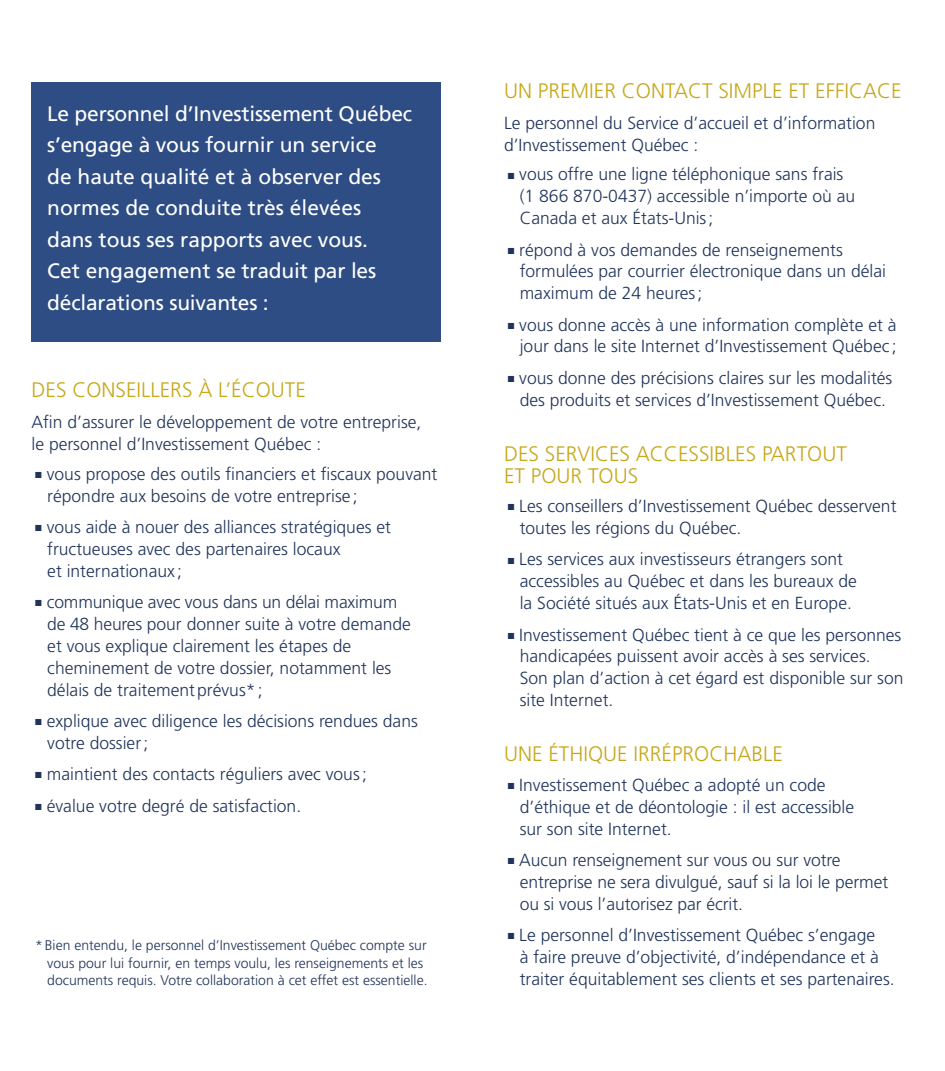
<style>
.page{position:relative;width:945px;height:1071px;background:#fff}
.page>*{position:absolute;margin:0;border:0;box-sizing:border-box;transform-origin:0 0}
.t1{font:21px/31.5px "Frutiger";color:#fff}
.titre{font:300 21px/21.9px "Frutiger";color:#c6a719}
.bullet{font:300 17.5px/21.9px "Frutiger";color:#20345a}
.t2{font:300 14px/17.5px "Frutiger";color:#20345a}
</style>
<div class="page">
<div style="left:32px;top:82px;width:409px;height:260px;background:#2e4d84"></div>
<p class="t1" style="left:47px;top:98px;width:366px">Le personnel d’Investissement Québec s’engage à vous fournir un service<br>de haute qualité et à observer des normes de conduite très élevées<br>dans tous ses rapports avec vous.<br>Cet engagement se traduit par les déclarations suivantes :</p>
<p class="titre" style="left:32px;top:379px;width:276px">DES CONSEILLERS À L’ÉCOUTE</p>
<p class="bullet" style="left:32px;top:411px;width:391px">Afin d’assurer le développement de votre entreprise, le personnel d’Investissement Québec :</p>
<p class="bullet" style="left:47px;top:463px;width:392px;text-indent:-12px">■ vous propose des outils financiers et fiscaux pouvant répondre aux besoins de votre entreprise ;</p>
<p class="bullet" style="left:47px;top:516px;width:345px;text-indent:-12px">■ vous aide à nouer des alliances stratégiques et fructueuses avec des partenaires locaux<br>et internationaux ;</p>
<p class="bullet" style="left:47px;top:591px;width:365px;text-indent:-12px">■ communique avec vous dans un délai maximum de 48 heures pour donner suite à votre demande et vous explique clairement les étapes de cheminement de votre dossier, notamment les délais de traitement prévus* ;</p>
<p class="bullet" style="left:47px;top:710px;width:372px;text-indent:-12px">■ explique avec diligence les décisions rendues dans votre dossier ;</p>
<p class="bullet" style="left:35px;top:763px;width:333px">■ maintient des contacts réguliers avec vous ;</p>
<p class="bullet" style="left:35px;top:795px;width:267px">■ évalue votre degré de satisfaction.</p>
<p class="t2" style="left:47px;top:937px;width:382px;text-indent:-12px">* Bien entendu, le personnel d’Investissement Québec compte sur vous pour lui fournir, en temps voulu, les renseignements et les documents requis. Votre collaboration à cet effet est essentielle.</p>
<p class="titre" style="left:504px;top:79px;width:399px">UN PREMIER CONTACT SIMPLE ET EFFICACE</p>
<p class="bullet" style="left:504px;top:112px;width:373px">Le personnel du Service d’accueil et d’information d’Investissement Québec :</p>
<p class="bullet" style="left:520px;top:163px;width:337px;text-indent:-12px">■ vous offre une ligne téléphonique sans frais (1 866 870-0437) accessible n’importe où au<br>Canada et aux États-Unis ;</p>
<p class="bullet" style="left:520px;top:238px;width:368px;text-indent:-12px">■ répond à vos demandes de renseignements formulées par courrier électronique dans un délai maximum de 24 heures ;</p>
<p class="bullet" style="left:508px;top:314px;width:390px;text-align:right">■ vous donne accès à une information complète et à jour dans le site Internet d’Investissement Québec ;</p>
<p class="bullet" style="left:508px;top:367px;width:386px;text-align:center">■ vous donne des précisions claires sur les modalités des produits et services d’Investissement Québec.</p>
<p class="titre" style="left:504px;top:443px;width:344px">DES SERVICES ACCESSIBLES PARTOUT<br>ET POUR TOUS</p>
<p class="bullet" style="left:520px;top:495px;width:378px;text-indent:-12px">■ Les conseillers d’Investissement Québec desservent toutes les régions du Québec.</p>
<p class="bullet" style="left:520px;top:548px;width:339px;text-indent:-12px">■ Les services aux investisseurs étrangers sont accessibles au Québec et dans les bureaux de la Société situés aux États-Unis et en Europe.</p>
<p class="bullet" style="left:520px;top:623px;width:385px;text-indent:-12px">■ Investissement Québec tient à ce que les personnes handicapées puissent avoir accès à ses services.<br>Son plan d’action à cet égard est disponible sur son site Internet.</p>
<p class="titre" style="left:504px;top:743px;width:280px">UNE ÉTHIQUE IRRÉPROCHABLE</p>
<p class="bullet" style="left:520px;top:774px;width:336px;text-indent:-12px">■ Investissement Québec a adopté un code d’éthique et de déontologie : il est accessible sur son site Internet.</p>
<p class="bullet" style="left:520px;top:849px;width:370px;text-indent:-12px">■ Aucun renseignement sur vous ou sur votre entreprise ne sera divulgué, sauf si la loi le permet ou si vous l’autorisez par écrit.</p>
<p class="bullet" style="left:520px;top:924px;width:376px;text-indent:-12px">■ Le personnel d’Investissement Québec s’engage<br>à faire preuve d’objectivité, d’indépendance et à traiter équitablement ses clients et ses partenaires.</p>
</div>
